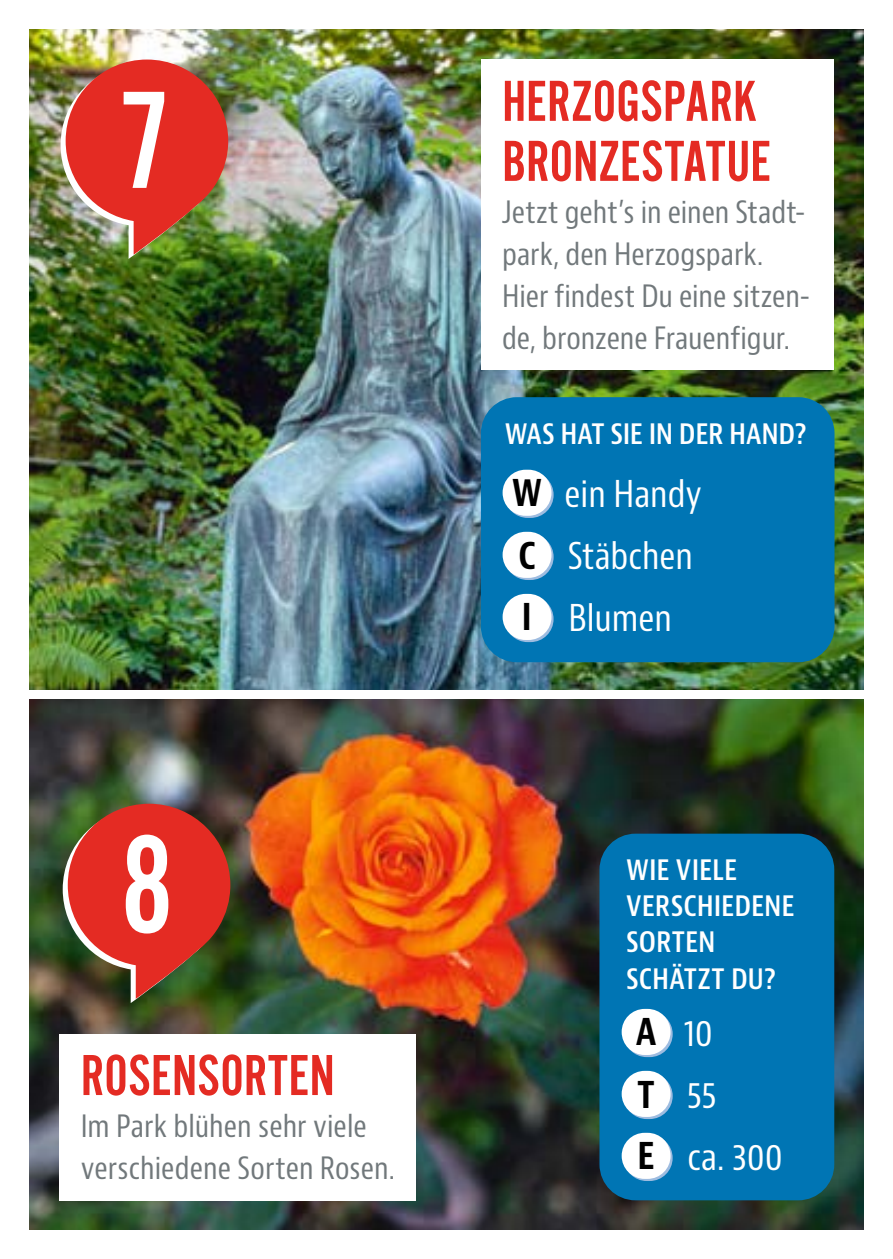
<style>
.page{position:relative;width:893px;height:1259px;background:#fff}
.page>*{position:absolute;margin:0;border:0;box-sizing:border-box;transform-origin:0 0}
.t1{font:144px "Alternate Got No 2 D";color:#fff}
.t2{font:60px/60px "Alternate Got No 2 D";letter-spacing:.005em;color:#e42b23}
.t3{font:condensed 36px "Bernino Sans";color:#fff}
.t4{font:condensed 30px/42px "Bernino Sans";color:#71787b}
.t5{font:600 condensed 30px/36px "Bernino Sans";letter-spacing:-.005em;color:#fff}
.s1{font-weight:700;color:#000}
</style>
<div class="page">
<img style="left:30px;top:699px;width:833px;height:530px">
<img style="left:30px;top:30px;width:833px;height:659px">
<div style="left:481px;top:60px;width:352px;height:310px;background:#fff"></div>
<div style="left:60px;top:1033px;width:356px;height:167px;background:#fff"></div>
<div style="left:481px;top:397px;width:353px;height:265px;background:#0075b4;border-radius:36px"></div>
<div style="left:599px;top:833px;width:235px;height:367px;background:#0075b4;border-radius:36px"></div>
<svg style="left:505px;top:472px;width:49px;height:46px"></svg>
<div style="left:503px;top:470px;width:48px;height:46px;background:#fff;border-radius:23px"></div>
<svg style="left:624px;top:1011px;width:49px;height:46px"></svg>
<div style="left:622px;top:1009px;width:49px;height:46px;background:#fff;border-radius:23px"></div>
<svg style="left:505px;top:534px;width:49px;height:46px"></svg>
<div style="left:503px;top:532px;width:48px;height:46px;background:#fff;border-radius:23px"></div>
<svg style="left:624px;top:1073px;width:49px;height:46px"></svg>
<div style="left:622px;top:1071px;width:49px;height:46px;background:#fff;border-radius:23px"></div>
<svg style="left:505px;top:596px;width:49px;height:46px"></svg>
<div style="left:503px;top:594px;width:48px;height:46px;background:#fff;border-radius:23px"></div>
<svg style="left:624px;top:1135px;width:49px;height:46px"></svg>
<div style="left:622px;top:1132px;width:49px;height:47px;background:#fff;border-radius:23px"></div>
<img style="left:61px;top:60px;width:167px;height:199px">
<svg style="left:63px;top:803px;width:167px;height:200px;background:#ac3b29"></svg>
<h1 class="t1" style="left:118px;top:64px;width:56px">7</h1>
<h1 class="t1" style="left:120px;top:808px;width:56px">8</h1>
<h2 class="t2" style="left:81px;top:1046px;width:255px">ROSENSORTEN</h2>
<p class="t4" style="left:81px;top:1105px;width:316px">Im Park blühen sehr viele verschiedene Sorten Rosen.</p>
<h2 class="t2" style="left:502px;top:73px;width:270px">HERZOGSPARK<br>BRONZESTATUE</h2>
<p class="t4" style="left:502px;top:192px;width:309px">Jetzt geht’s in einen Stadt&shy;park, den Herzogspark.<br>Hier findest Du eine sitzen&shy;de, bronzene Frauenfigur.</p>
<p class="t5" style="left:505px;top:416px;width:304px">WAS HAT SIE IN DER HAND?</p>
<p class="t3" style="left:512px;top:472px;width:191px"><span class="s1">W</span> ein Handy</p>
<p class="t3" style="left:518px;top:534px;width:176px"><span class="s1">C</span> Stäbchen</p>
<p class="t3" style="left:522px;top:596px;width:151px"><span class="s1">I</span> Blumen</p>
<p class="t5" style="left:626px;top:852px;width:170px">WIE VIELE<br>VERSCHIEDENE<br>SORTEN<br>SCHÄTZT DU?</p>
<p class="t3" style="left:636px;top:1011px;width:78px"><span class="s1">A</span> 10</p>
<p class="t3" style="left:637px;top:1073px;width:81px"><span class="s1">T</span> 55</p>
<p class="t3" style="left:637px;top:1135px;width:147px"><span class="s1">E</span> ca. 300</p>
</div>
